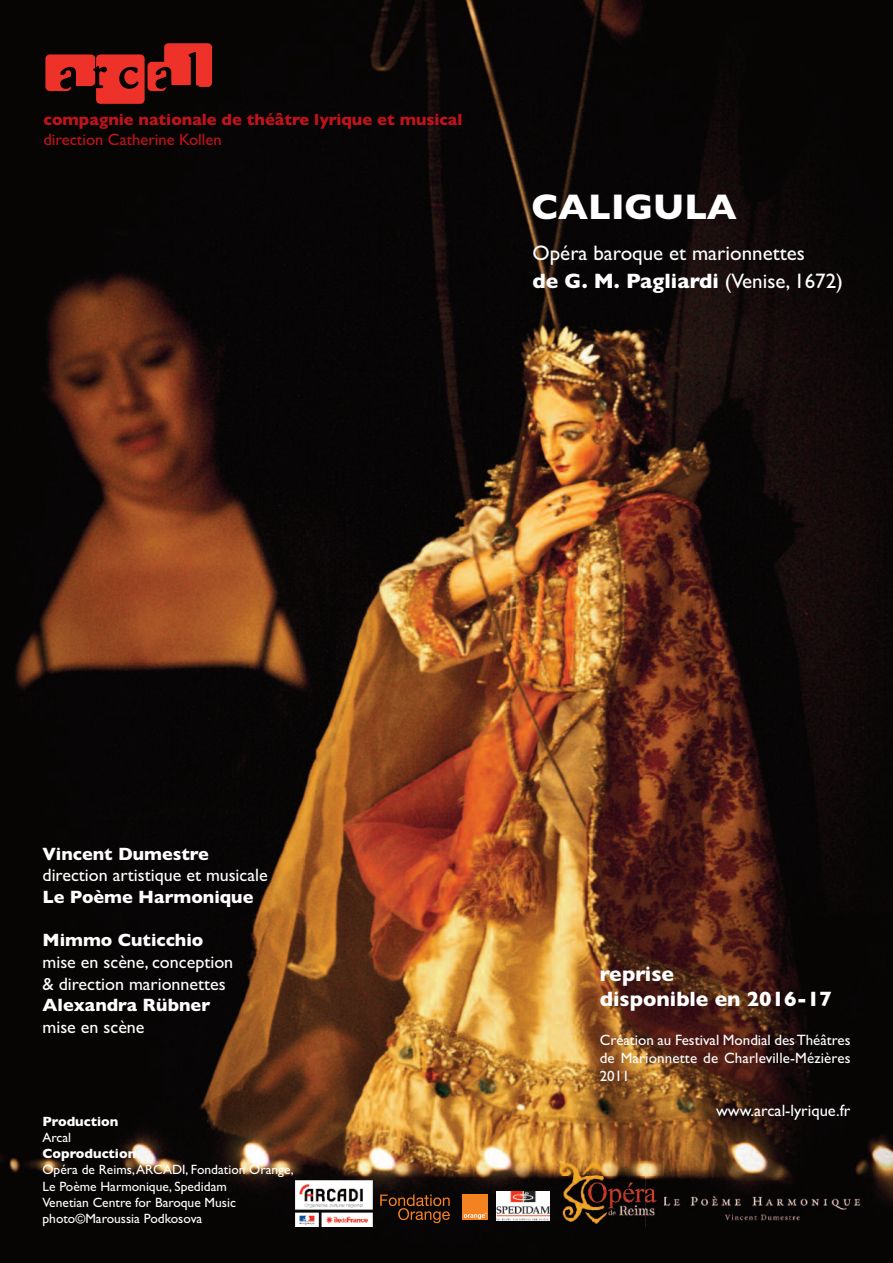
<style>
.page{position:relative;width:893px;height:1263px;background:#fff}
.page>*{position:absolute;margin:0;border:0;box-sizing:border-box;transform-origin:0 0}
.t1{font:700 36px "Gill Sans";color:#fff}
.t2{font:21px/28.5px "Gill Sans";color:#fff}
.t3{font:700 21px/25.2px "Gill Sans";color:#fff}
.t4{font:18px/21.6px "Gill Sans";color:#fff}
.t5{font:700 18px "Gill Sans";color:#fff}
.t6{font:700 16.5px "Gill Sans";color:#c1131b}
.t7{font:16.5px "Gill Sans";color:#c1131b}
.t8{font:16.5px "Gill Sans";color:#fff}
.t9{font:15px/18px "Gill Sans";letter-spacing:.01em;color:#fff;text-align:justify}
.t10{font:13.5px/16.2px "Gill Sans";color:#fff}
.t11{font:700 13.5px "Gill Sans";color:#fff}
.s1{font-weight:700}
</style>
<div class="page">
<img style="left:0;top:0;width:893px;height:1263px">
<img style="left:296px;top:1180px;width:77px;height:46px">
<div style="left:462px;top:1194px;width:26px;height:26px;background:#f58220"></div>
<svg style="left:464px;top:1213px;width:23px;height:6px"></svg>
<svg style="left:380px;top:1194px;width:70px;height:29px;background:#3b200a"></svg>
<img style="left:496px;top:1191px;width:54px;height:29px">
<img style="left:161px;top:52px;width:38px;height:35px">
<div style="left:645px;top:1226px;width:219px;height:14px;background:#070504"></div>
<img style="left:663px;top:1176px;width:201px;height:50px">
<img style="left:557px;top:1158px;width:106px;height:68px">
<p class="t6" style="left:44px;top:109px;width:420px">compagnie nationale de théâtre lyrique et musical</p>
<p class="t7" style="left:44px;top:129px;width:179px">direction Catherine Kollen</p>
<h1 class="t1" style="left:531px;top:186px;width:207px">CALIGULA</h1>
<h2 class="t2" style="left:532px;top:238px;width:312px">Opéra baroque et marionnettes<br><span class="s1">de G. M. Pagliardi</span> (Venise, 1672)</h2>
<h3 class="t5" style="left:43px;top:843px;width:168px">Vincent Dumestre</h3>
<h3 class="t4" style="left:43px;top:864px;width:227px">direction artistique et musicale</h3>
<h3 class="t5" style="left:43px;top:886px;width:212px">Le Poème Harmonique</h3>
<h3 class="t5" style="left:43px;top:929px;width:162px">Mimmo Cuticchio</h3>
<h3 class="t4" style="left:43px;top:951px;width:192px">mise en scène, conception &amp; direction marionnettes</h3>
<h3 class="t5" style="left:43px;top:994px;width:169px">Alexandra Rübner</h3>
<h3 class="t4" style="left:43px;top:1016px;width:104px">mise en scène</h3>
<p class="t11" style="left:43px;top:1113px;width:77px">Production</p>
<p class="t10" style="left:43px;top:1129px;width:30px">Arcal</p>
<p class="t11" style="left:43px;top:1145px;width:95px">Coproduction</p>
<p class="t10" style="left:43px;top:1161px;width:253px">Opéra de Reims,ARCADI, Fondation Orange, Le Poème Harmonique, Spedidam<br>Venetian Centre for Baroque Music photo©Maroussia Podkosova</p>
<h2 class="t3" style="left:600px;top:961px;width:234px">reprise<br>disponible en 2016-17</h2>
<p class="t9" style="left:600px;top:1031px;width:252px">Création au Festival Mondial desThéâtres de Marionnette de Charleville-Mézières 2011</p>
<p class="t8" style="left:716px;top:1100px;width:136px">www.arcal-lyrique.fr</p>
</div>
